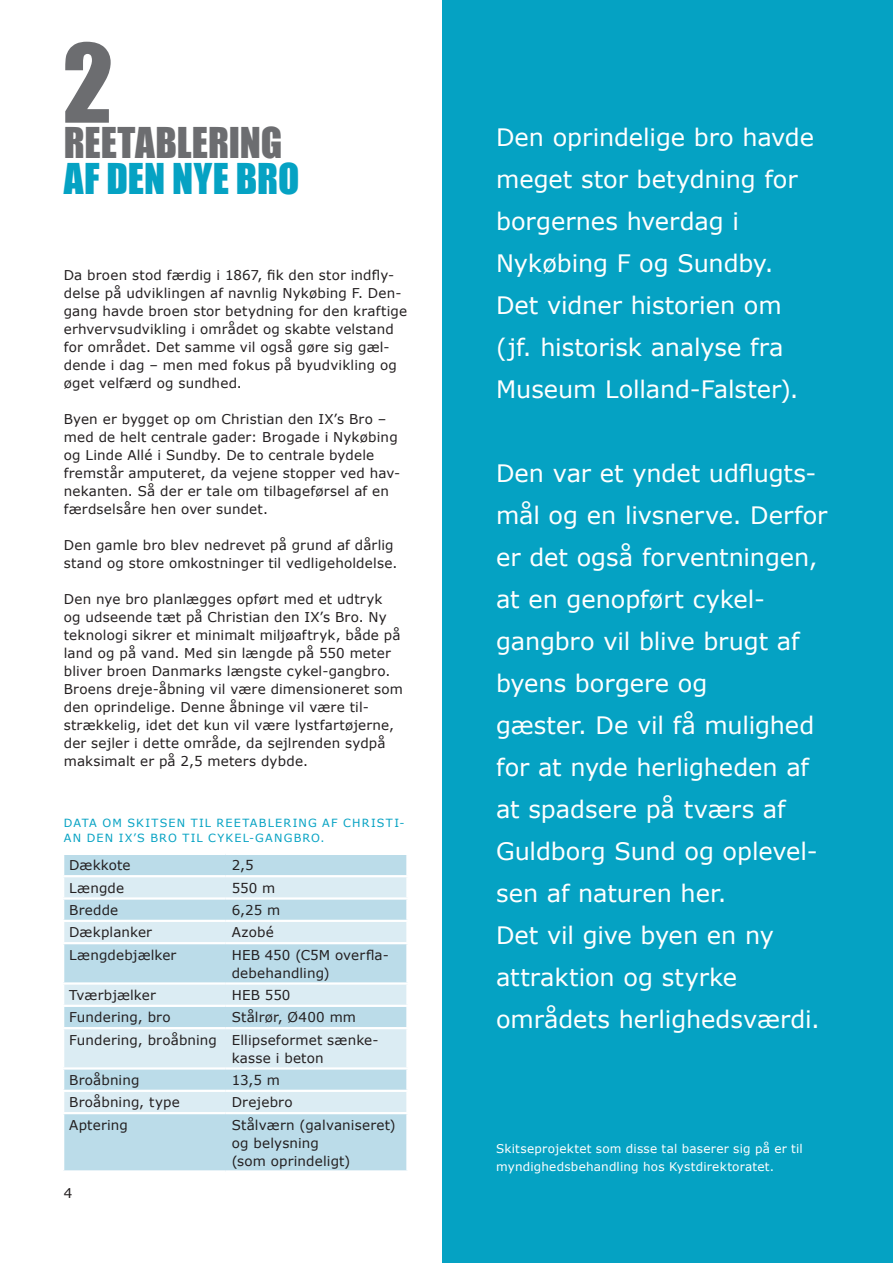
<style>
.page{position:relative;width:893px;height:1263px;background:#fff}
.page>*{position:absolute;margin:0;border:0;box-sizing:border-box;transform-origin:0 0}
.t1{font:100.5px "Impact";color:#6c6d70}
.t2{font:39px "Impact";letter-spacing:-.005em;color:#6c6d70}
.t3{font:39px "Impact";color:#05a2c3}
.t4{font:24px/42px "Verdana";letter-spacing:-.005em;color:#fff}
.t5{font:13.5px/18px "Verdana";letter-spacing:.01em;color:#231f20}
.t6{font:12px/18px "Verdana";letter-spacing:.02em;color:#fff}
.t7{font:11.25px/15px "Verdana";letter-spacing:.105em;color:#05a2c3}
</style>
<div class="page">
<div style="left:442px;top:0;width:451px;height:1263px;background:#05a2c3"></div>
<div style="left:64px;top:855px;width:342px;height:315px;background:#bbdce9"></div>
<svg style="left:64px;top:877px;width:342px;height:235px;background:#cde5ee"></svg>
<hr style="left:62px;top:875px;width:164px;height:2px;background:#fff">
<hr style="left:226px;top:875px;width:183px;height:2px;background:#fff">
<hr style="left:62px;top:897px;width:164px;height:3px;background:#fff">
<hr style="left:226px;top:897px;width:183px;height:3px;background:#fff">
<hr style="left:62px;top:920px;width:164px;height:2px;background:#fff">
<hr style="left:226px;top:920px;width:183px;height:2px;background:#fff">
<hr style="left:62px;top:942px;width:164px;height:2px;background:#fff">
<hr style="left:226px;top:942px;width:183px;height:2px;background:#fff">
<hr style="left:62px;top:982px;width:164px;height:3px;background:#fff">
<hr style="left:226px;top:982px;width:183px;height:3px;background:#fff">
<hr style="left:62px;top:1005px;width:164px;height:2px;background:#fff">
<hr style="left:226px;top:1005px;width:183px;height:2px;background:#fff">
<hr style="left:62px;top:1027px;width:164px;height:2px;background:#fff">
<hr style="left:226px;top:1027px;width:183px;height:2px;background:#fff">
<hr style="left:62px;top:1067px;width:164px;height:2px;background:#fff">
<hr style="left:226px;top:1067px;width:183px;height:2px;background:#fff">
<hr style="left:62px;top:1090px;width:164px;height:2px;background:#fff">
<hr style="left:226px;top:1090px;width:183px;height:2px;background:#fff">
<hr style="left:62px;top:1112px;width:164px;height:2px;background:#fff">
<hr style="left:226px;top:1112px;width:183px;height:2px;background:#fff">
<h1 class="t1" style="left:63px;top:5px;width:52px">2</h1>
<h2 class="t2" style="left:64px;top:113px;width:220px">REETABLERING</h2>
<h2 class="t3" style="left:64px;top:149px;width:237px">AF DEN NYE BRO</h2>
<p class="t5" style="left:64px;top:266px;width:345px">Da broen stod færdig i 1867, fik den stor indfly&shy;delse på udviklingen af navnlig Nykøbing F. Den&shy;gang havde broen stor betydning for den kraftige erhvervsudvikling i området og skabte velstand for området. Det samme vil også gøre sig gæl&shy;dende i dag – men med fokus på byudvikling og øget velfærd og sundhed.</p>
<p class="t5" style="left:64px;top:410px;width:338px">Byen er bygget op om Christian den IX’s Bro – med de helt centrale gader: Brogade i Nykøbing og Linde Allé i Sundby. De to centrale bydele fremstår amputeret, da vejene stopper ved hav&shy;nekanten. Så der er tale om tilbageførsel af en færdselsåre hen over sundet.</p>
<p class="t5" style="left:64px;top:536px;width:335px">Den gamle bro blev nedrevet på grund af dårlig stand og store omkostninger til vedligeholdelse.</p>
<p class="t5" style="left:64px;top:590px;width:341px">Den nye bro planlægges opført med et udtryk<br>og udseende tæt på Christian den IX’s Bro. Ny teknologi sikrer et minimalt miljøaftryk, både på land og på vand. Med sin længde på 550 meter bliver broen Danmarks længste cykel-gangbro.<br>Broens dreje-åbning vil være dimensioneret som den oprindelige. Denne åbninge vil være til&shy;strækkelig, idet det kun vil være lystfartøjerne, der sejler i dette område, da sejlrenden sydpå maksimalt er på 2,5 meters dybde.</p>
<p class="t7" style="left:64px;top:815px;width:342px">DATA OM SKITSEN TIL REETABLERING AF CHRISTI-<br>AN DEN IX’S BRO TIL CYKEL-GANGBRO.</p>
<p class="t5" style="left:69px;top:856px;width:63px">Dækkote</p>
<p class="t5" style="left:232px;top:856px;width:24px">2,5</p>
<p class="t5" style="left:69px;top:878px;width:57px">Længde</p>
<p class="t5" style="left:232px;top:878px;width:45px">550 m</p>
<p class="t5" style="left:69px;top:901px;width:51px">Bredde</p>
<p class="t5" style="left:232px;top:901px;width:50px">6,25 m</p>
<p class="t5" style="left:69px;top:923px;width:84px">Dækplanker</p>
<p class="t5" style="left:232px;top:923px;width:43px">Azobé</p>
<p class="t5" style="left:69px;top:945px;width:109px">Længdebjælker</p>
<p class="t5" style="left:232px;top:945px;width:159px">HEB 450 (C5M overfla&shy;debehandling)</p>
<p class="t5" style="left:69px;top:986px;width:88px">Tværbjælker</p>
<p class="t5" style="left:232px;top:986px;width:60px">HEB 550</p>
<p class="t5" style="left:69px;top:1008px;width:103px">Fundering, bro</p>
<p class="t5" style="left:69px;top:1006px;width:311px;line-height:22.4px;text-indent:163px">Stålrør, Ø400 mm<br>Fundering, broåbning Ellipseformet sænke-</p>
<p class="t5" style="left:232px;top:1048px;width:93px">kasse i beton</p>
<p class="t5" style="left:69px;top:1071px;width:72px">Broåbning</p>
<p class="t5" style="left:232px;top:1071px;width:50px">13,5 m</p>
<p class="t5" style="left:69px;top:1093px;width:112px">Broåbning, type</p>
<p class="t5" style="left:232px;top:1093px;width:62px">Drejebro</p>
<p class="t5" style="left:69px;top:1115px;width:60px">Aptering</p>
<p class="t5" style="left:232px;top:1115px;width:165px">Stålværn (galvaniseret) og belysning<br>(som oprindeligt)</p>
<p class="t5" style="left:64px;top:1184px;width:10px">4</p>
<h3 class="t4" style="left:496px;top:116px;width:319px">Den oprindelige bro havde meget stor betydning for borgernes hverdag i<br>Nykøbing F og Sundby.<br>Det vidner historien om (jf. historisk analyse fra<br>Museum Lolland-Falster).</h3>
<p class="t4" style="left:496px;top:452px;width:333px">Den var et yndet udflugts&shy;mål og en livsnerve. Derfor er det også forventningen, at en genopført cykel&shy;gangbro vil blive brugt af byens borgere og<br>gæster. De vil få mulighed for at nyde herligheden af at spadsere på tværs af<br>Guldborg Sund og oplevel&shy;sen af naturen her.<br>Det vil give byen en ny attraktion og styrke områdets herlighedsværdi.</p>
<p class="t6" style="left:496px;top:1140px;width:308px">Skitseprojektet som disse tal baserer sig på er til myndighedsbehandling hos Kystdirektoratet.</p>
</div>
